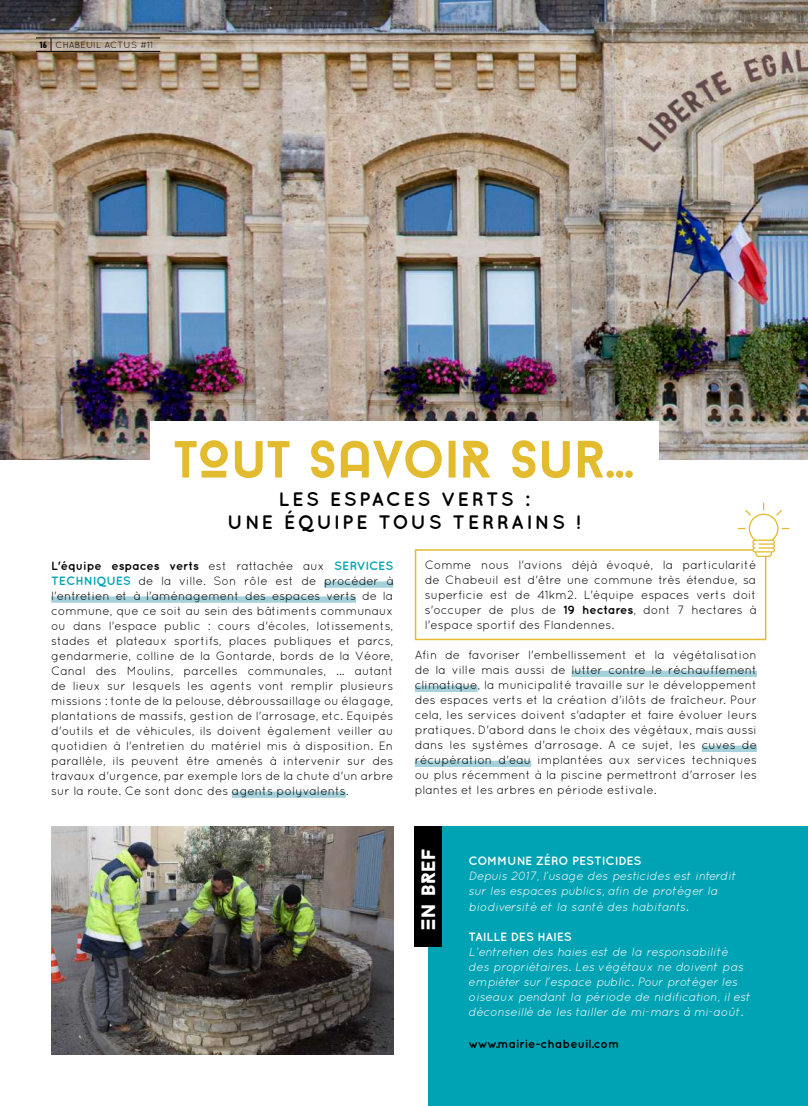
<style>
.page{position:relative;width:808px;height:1106px;background:#fff}
.page>*{position:absolute;margin:0;border:0;box-sizing:border-box;transform-origin:0 0}
.t1{font:700 52.5px "Baron Neue";color:#e2bb2f}
.t2{font:700 19.5px/22.5px "Quicksand";letter-spacing:.125em;color:#000;text-align:center}
.t3{font:900 19.5px "Baron Neue";letter-spacing:.02em;color:#fff}
.t4{font:12px/15px "Quicksand";color:#000;text-align:justify}
.t5{font:italic 12px/15px "Quicksand";color:#fff}
.t6{font:700 12px "Quicksand";color:#fff}
.t7{font:700 12px "Quicksand";color:#000}
.t8{font:9px "Quicksand";letter-spacing:.03em;color:#000}
.s1{font-family:"Baron Neue";font-weight:900}
.s2{font-weight:700}
.s3{font-weight:700;color:#00a3b4}
</style>
<div class="page">
<div style="left:428px;top:826px;width:380px;height:280px;background:#00a3b4"></div>
<img style="left:0;top:0;width:808px;height:459px">
<img style="left:51px;top:826px;width:342px;height:228px">
<div style="left:150px;top:421px;width:508px;height:77px;background:#fff"></div>
<div style="left:415px;top:826px;width:27px;height:121px;background:#000"></div>
<svg style="left:51px;top:39px;width:1px;height:12px"></svg>
<hr style="left:36px;top:38px;width:124px;height:1px;background:#000">
<hr style="left:36px;top:51px;width:124px;height:1px;background:#000">
<div style="left:572px;top:670px;width:185px;height:7px;background:#a5d1da"></div>
<div style="left:415px;top:685px;width:62px;height:7px;background:#a5d1da"></div>
<div style="left:702px;top:745px;width:55px;height:7px;background:#a5d1da"></div>
<div style="left:415px;top:760px;width:116px;height:7px;background:#a5d1da"></div>
<div style="left:324px;top:581px;width:69px;height:6px;background:#a5d1da"></div>
<div style="left:51px;top:596px;width:305px;height:6px;background:#a5d1da"></div>
<div style="left:232px;top:791px;width:114px;height:6px;background:#a5d1da"></div>
<div style="left:415px;top:549px;width:351px;height:91px;border:2px solid #e2bb2f"></div>
<svg style="left:738px;top:502px;width:51px;height:55px"></svg>
<p class="t8" style="left:40px;top:39px;width:115px"><span class="s1">16</span> CHABEUIL ACTUS #11</p>
<h1 class="t1" style="left:174px;top:426px;width:461px">TOUT SAVOIR SUR...</h1>
<h2 class="t2" style="left:227px;top:488px;width:355px">LES ESPACES VERTS :<br>UNE ÉQUIPE TOUS TERRAINS !</h2>
<p class="t4" style="left:51px;top:558px;width:344px"><span class="s2">L'équipe espaces verts</span> est rattachée aux <span class="s3">SERVICES TECHNIQUES</span> de la ville. Son rôle est de procéder à l'entretien et à l'aménagement des espaces verts de la commune, que ce soit au sein des bâtiments communaux ou dans l'espace public : cours d'écoles, lotissements, stades et plateaux sportifs, places publiques et parcs, gendarmerie, colline de la Gontarde, bords de la Véore, Canal des Moulins, parcelles communales, ... autant de lieux sur lesquels les agents vont remplir plusieurs missions : tonte de la pelouse, débroussaillage ou élagage, plantations de massifs, gestion de l'arrosage, etc. Equipés d'outils et de véhicules, ils doivent également veiller au quotidien à l'entretien du matériel mis à disposition. En parallèle, ils peuvent être amenés à intervenir sur des travaux d'urgence, par exemple lors de la chute d'un arbre sur la route. Ce sont donc des agents polyvalents.</p>
<p class="t4" style="left:425px;top:557px;width:333px">Comme nous l'avions déjà évoqué, la particularité de Chabeuil est d'être une commune très étendue, sa superficie est de 41km2. L'équipe espaces verts doit s'occuper de plus de <span class="s2">19 hectares</span>, dont 7 hectares à l'espace sportif des Flandennes.</p>
<p class="t4" style="left:415px;top:647px;width:344px">Afin de favoriser l'embellissement et la végétalisation de la ville mais aussi de lutter contre le réchauffement climatique, la municipalité travaille sur le développement des espaces verts et la création d'ilôts de fraîcheur. Pour cela, les services doivent s'adapter et faire évoluer leurs pratiques. D'abord dans le choix des végétaux, mais aussi dans les systèmes d'arrosage. A ce sujet, les cuves de récupération d'eau implantées aux services techniques ou plus récemment à la piscine permettront d'arroser les plantes et les arbres en période estivale.</p>
<h2 class="t3" style="left:416px;top:929px;width:83px;rotate:-90deg">En bRef</h2>
<p class="t6" style="left:469px;top:854px;width:175px">COMMUNE ZÉRO PESTICIDES</p>
<p class="t5" style="left:469px;top:868px;width:270px">Depuis 2017, l'usage des pesticides est interdit sur les espaces publics, afin de protéger la biodiversité et la santé des habitants.</p>
<p class="t6" style="left:469px;top:929px;width:105px">TAILLE DES HAIES</p>
<p class="t5" style="left:469px;top:944px;width:284px">L'entretien des haies est de la responsabilité des propriétaires. Les végétaux ne doivent pas empiéter sur l'espace public. Pour protéger les oiseaux pendant la période de nidification, il est déconseillé de les tailler de mi-mars à mi-août.</p>
<p class="t7" style="left:469px;top:1036px;width:152px">www.mairie-chabeuil.com</p>
</div>
